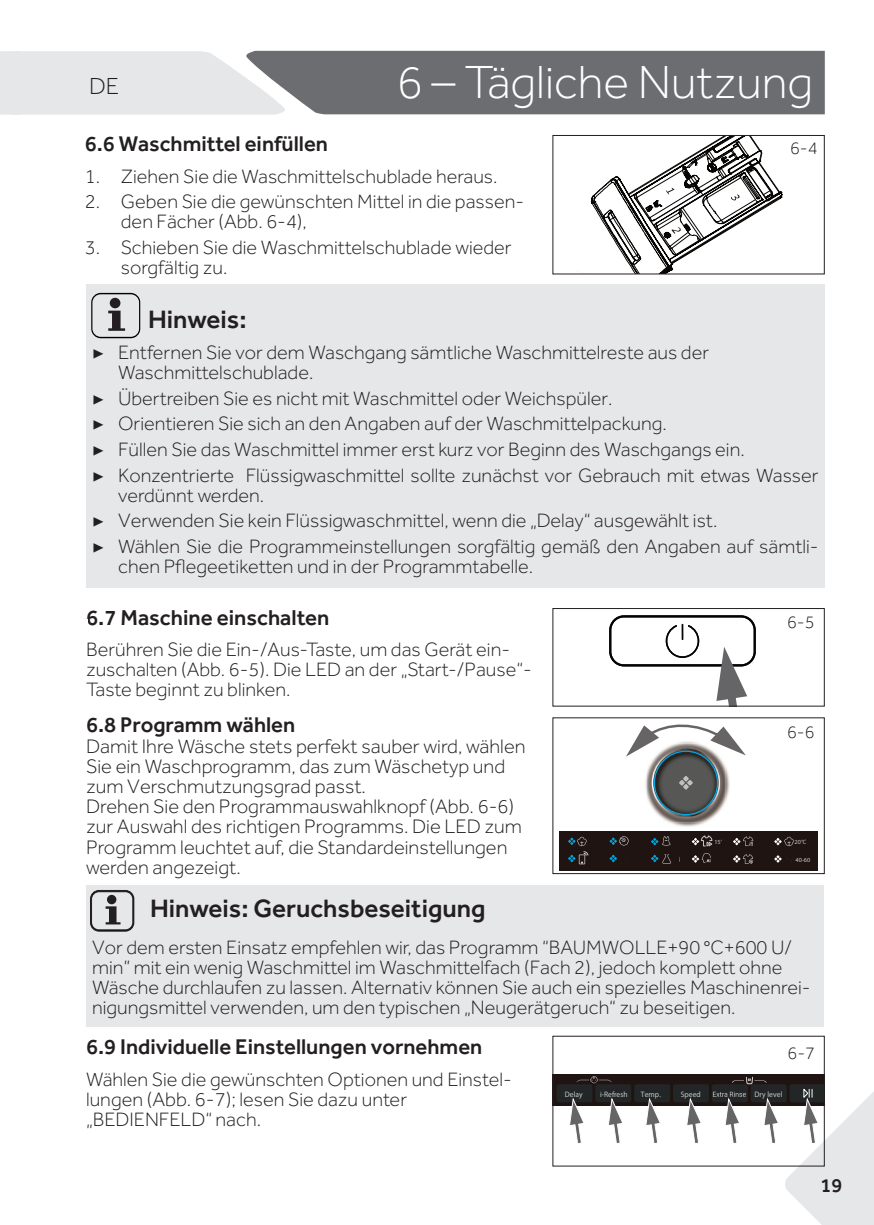
<style>
.page{position:relative;width:874px;height:1225px;background:#fff}
.page>*{position:absolute;margin:0;border:0;box-sizing:border-box;transform-origin:0 0}
.t1{font:300 48px "Effra";color:#fff}
.t2{font:500 26px "Effra";color:#231f20}
.t3{font:300 24px "Effra";color:#231f20}
.t4{font:500 22.2px "Effra";color:#231f20}
.t5{font:500 22px "Effra";color:#231f20}
.t6{font:300 20.2px/20.2px "Effra";color:#231f20}
.t7{font:300 20px/20px "Effra";color:#231f20}
.t8{font:500 20px "Effra";color:#231f20}
.t9{font:300 18px "Effra";color:#231f20}
.t10{font:7.8px "Roboto";letter-spacing:.01em;color:#cac8c8;scale:.96 1}
.t11{font:6.2px "Roboto";color:#cac8c8}
.s1{font-family:"Minion Pro";font-weight:400}
.s2{font-size:20.2px}
</style>
<div class="page">
<svg style="left:0;top:51px;width:824px;height:64px"></svg>
<div style="left:319px;top:51px;width:493px;height:62px;background:#6c6d70"></div>
<div style="left:86px;top:284px;width:738px;height:304px;background:#e6e7e9"></div>
<svg style="left:91px;top:293px;width:49px;height:45px"></svg>
<div style="left:110px;top:298px;width:10px;height:10px;background:#231f20;border-radius:50%"></div>
<svg style="left:573px;top:137px;width:210px;height:135px"></svg>
<div style="left:552px;top:135px;width:272px;height:139px;border:1px solid #231f20"></div>
<svg style="left:609px;top:615px;width:146px;height:89px"></svg>
<div style="left:552px;top:608px;width:272px;height:98px;border:1px solid #231f20"></div>
<svg style="left:559px;top:832px;width:258px;height:38px"></svg>
<img style="left:669px;top:822px;width:37px;height:5px">
<img style="left:659px;top:816px;width:56px;height:6px">
<svg style="left:626px;top:724px;width:119px;height:92px"></svg>
<div style="left:552px;top:717px;width:272px;height:157px;border:1px solid #231f20"></div>
<div style="left:86px;top:884px;width:737px;height:142px;background:#e6e7e9"></div>
<svg style="left:90px;top:890px;width:44px;height:41px"></svg>
<div style="left:107px;top:895px;width:9px;height:9px;background:#231f20;border-radius:50%"></div>
<svg style="left:552px;top:1062px;width:321px;height:163px"></svg>
<p class="t3" style="left:89px;top:72px;width:32px">DE</p>
<h1 class="t1" style="left:396px;top:55px;width:418px">6 – Tägliche Nutzung</h1>
<p class="t5" style="left:85px;top:131px;width:244px">6.6 Waschmittel einfüllen</p>
<p class="t7" style="left:85px;top:166px;width:414px">1. Ziehen Sie die Waschmittelschublade heraus.</p>
<p class="t7" style="left:121px;top:191px;width:404px;text-indent:-36px">2. Geben Sie die gewünschten Mittel in die passen&shy;den Fächer (Abb. 6-4),</p>
<p class="t7" style="left:121px;top:237px;width:392px;text-indent:-36px">3. Schieben Sie die Waschmittelschublade wieder sorgfältig zu.</p>
<h2 class="t2" style="left:148px;top:303px;width:100px">Hinweis:</h2>
<p class="t7" style="left:118px;top:342px;width:592px;text-indent:-26px"><span class="s1">▶</span> Entfernen Sie vor dem Waschgang sämtliche Waschmittelreste aus der<br>Waschmittelschublade.</p>
<p class="t7" style="left:92px;top:385px;width:727px;line-height:25.6px"><span class="s1">▶</span> Übertreiben Sie es nicht mit Waschmittel oder Weichspüler.<br><span class="s1">▶</span> Orientieren Sie sich an den Angaben auf der Waschmittelpackung.<br><span class="s1">▶</span> Füllen Sie das Waschmittel immer erst kurz vor Beginn des Waschgangs ein.<br><span class="s1">▶</span> Konzentrierte Flüssigwaschmittel sollte zunächst vor Gebrauch mit etwas Wasser</p>
<p class="t7" style="left:92px;top:482px;width:727px;line-height:25.6px;text-indent:26px">verdünnt werden.<br><span class="s1">▶</span> Verwenden Sie kein Flüssigwaschmittel, wenn die „Delay“ ausgewählt ist.<br><span class="s1">▶</span> Wählen Sie die Programmeinstellungen sorgfältig gemäß den Angaben auf sämtli-</p>
<p class="t7" style="left:118px;top:556px;width:416px">chen Pflegeetiketten und in der Programmtabelle.</p>
<p class="t9" style="left:789px;top:138px;width:29px">6-4</p>
<p class="t4" style="left:86px;top:604px;width:245px">6.7 Maschine einschalten</p>
<p class="t7" style="left:86px;top:639px;width:447px">Berühren Sie die Ein-/Aus-Taste, um das Gerät ein&shy;zuschalten (Abb. 6-5). Die LED an der „Start-/Pause“-<br>Taste beginnt zu blinken.</p>
<p class="t5" style="left:86px;top:712px;width:210px">6.8 Programm wählen</p>
<p class="t6" style="left:86px;top:735px;width:441px">Damit Ihre Wäsche stets perfekt sauber wird, wählen Sie ein Waschprogramm, das zum Wäschetyp und zum Verschmutzungsgrad passt.<br>Drehen Sie den Programmauswahlknopf (Abb. 6-6) zur Auswahl des richtigen Programms. Die LED zum Programm leuchtet auf, die Standardeinstellungen werden angezeigt.</p>
<p class="t9" style="left:786px;top:612px;width:29px">6-5</p>
<p class="t9" style="left:786px;top:721px;width:29px">6-6</p>
<p class="t11" style="left:714px;top:838px;width:9px">15’</p>
<p class="t11" style="left:794px;top:838px;width:13px">20°C</p>
<p class="t11" style="left:795px;top:855px;width:16px">40-60</p>
<h2 class="t2" style="left:150px;top:892px;width:337px">Hinweis: Geruchsbeseitigung</h2>
<p class="t7" style="left:92px;top:937px;width:719px">Vor dem ersten Einsatz empfehlen wir, das Programm “BAUMWOLLE+90 °C+600 U/ min” mit ein wenig Waschmittel im Waschmittelfach (Fach 2), jedoch komplett ohne Wäsche durchlaufen zu lassen. Alternativ können Sie auch ein spezielles Maschinenrei&shy;nigungsmittel verwenden, um den typischen „Neugerätgeruch“ zu beseitigen.</p>
<p class="t5" style="left:86px;top:1033px;width:397px">6.9 Individuelle Einstellungen vornehmen</p>
<p class="t7" style="left:86px;top:1068px;width:427px">Wählen Sie die gewünschten Optionen und Einstel&shy;lungen <span class="s2">(Abb. 6-7);</span> lesen Sie dazu unter „BEDIENFELD“ nach.</p>
<p class="t9" style="left:787px;top:1042px;width:29px">6-7</p>
<p class="t10" style="left:564px;top:1089px;width:20px">Delay</p>
<p class="t10" style="left:599px;top:1089px;width:30px">i-Refresh</p>
<p class="t10" style="left:640px;top:1089px;width:22px">Temp.</p>
<p class="t10" style="left:680px;top:1089px;width:22px">Speed</p>
<p class="t10" style="left:754px;top:1089px;width:31px">Dry level</p>
<p class="t8" style="left:820px;top:1173px;width:23px">19</p>
</div>
